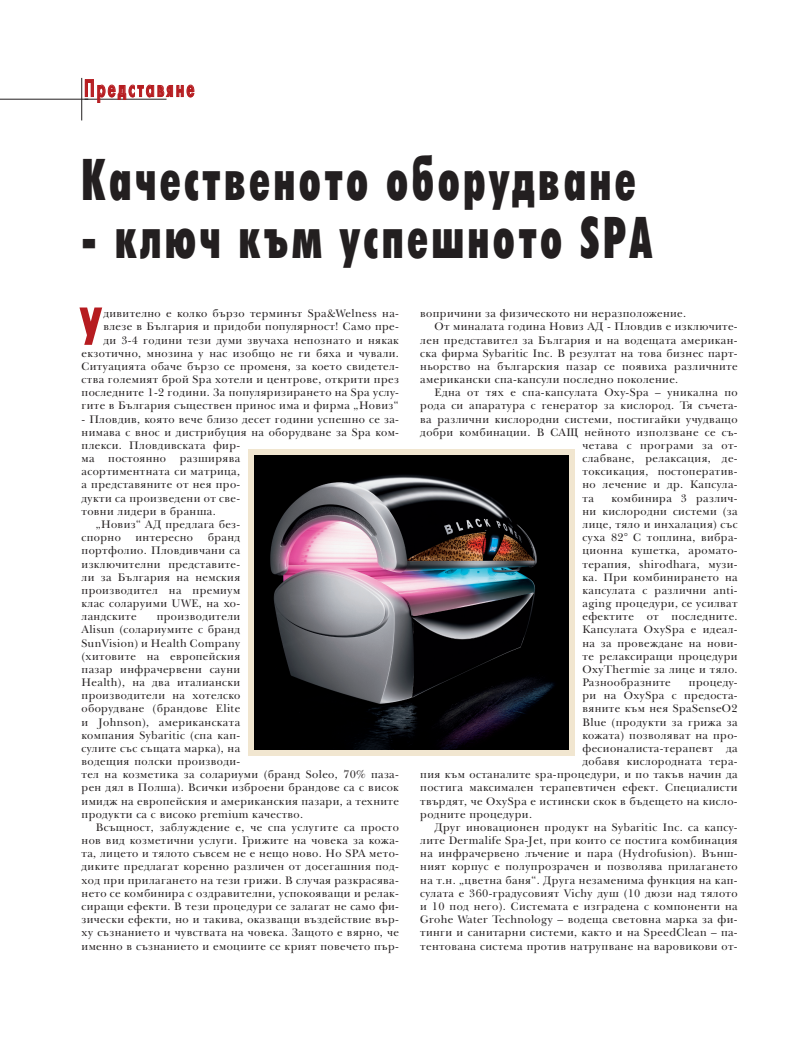
<style>
.page{position:relative;width:798px;height:1046px;background:#fff}
.page>*{position:absolute;margin:0;border:0;box-sizing:border-box;transform-origin:0 0}
.t1{font:900 57.5px "SP Future Cond";letter-spacing:.09em;color:#231f20;scale:.75 1}
.t2{font:800 46.12px "SP Future";color:#b61c20;scale:.7 1}
.t3{font:800 22.5px "SP Future";letter-spacing:.19em;color:#b61c20;scale:.65 1}
.t4{font:11.25px/13.1px "SP Basquerville";letter-spacing:.03em;color:#231f20;text-align:justify}
</style>
<div class="page">
<div style="left:248px;top:449px;width:326px;height:306px;background:#f1e6d0"></div>
<svg style="left:85px;top:79px;width:109px;height:24px"></svg>
<hr style="left:0;top:99px;width:88px;height:1px;background:#231f20">
<hr style="left:81px;top:78px;width:1px;height:42px;background:#231f20">
<svg style="left:79px;top:307px;width:24px;height:38px"></svg>
<img style="left:254px;top:455px;width:314px;height:294px">
<h3 class="t3" style="left:84px;top:73px;width:170px">Представяне</h3>
<h1 class="t1" style="left:81px;top:146px;width:740px">Качественото оборудване</h1>
<h1 class="t1" style="left:81px;top:203px;width:761px">- ключ към успешното SPА</h1>
<h2 class="t2" style="left:81px;top:295px;width:28px">У</h2>
<p class="t4" style="left:81px;top:307px;width:319px;text-align:right">дивително е колко бързо терминът Spa&amp;Welness на&shy;влезе в България и придоби популярност! Само пре-<br>ди 3-4 години тези думи звучаха непознато и някак екзотично, мнозина у нас изобщо не ги бяха и чували.<br>Ситуацията обаче бързо се променя, за което свидетел&shy;ства големият брой Spa хотели и центрове, открити през последните 1-2 години. За популяризирането на Spa услу&shy;гите в България съществен принос има и фирма „Новиз“</p>
<p class="t4" style="left:81px;top:412px;width:319px">- Пловдив, която вече близо десет години успешно се за-</p>
<p class="t4" style="left:81px;top:426px;width:319px">нимава с внос и дистрибуция на оборудване за Spa ком-</p>
<p class="t4" style="left:81px;top:439px;width:160px">плекси. Пловдивската фир-</p>
<p class="t4" style="left:81px;top:452px;width:160px">ма постоянно разширява</p>
<p class="t4" style="left:81px;top:465px;width:160px">асортиментната си матрица,</p>
<p class="t4" style="left:81px;top:478px;width:160px">а представяните от нея про-</p>
<p class="t4" style="left:81px;top:491px;width:160px">дукти са произведени от све-</p>
<p class="t4" style="left:81px;top:504px;width:136px">товни лидери в бранша.</p>
<p class="t4" style="left:96px;top:518px;width:146px">„Новиз“ АД предлага без-</p>
<p class="t4" style="left:81px;top:531px;width:41px">спорно</p>
<p class="t4" style="left:135px;top:531px;width:59px">интересно</p>
<p class="t4" style="left:81px;top:531px;width:160px;text-indent:126px">бранд портфолио. Пловдивчани са изключителни представите&shy;ли за България на немския производител на премиум клас соларуими UWE, на хо&shy;ландските</p>
<p class="t4" style="left:81px;top:610px;width:319px;text-align:left;text-indent:75px">производители<br>Alisun (солариумите с бранд<br>SunVision) и Health Company<br>(хитовите на европейския<br>пазар инфрачервени сауни<br>Health), на два италиански<br>производители на хотелско<br>оборудване (брандове Elite<br>и Johnson), американската<br>компания Sybaritic (спа кап-<br>сулите със същата марка), на<br>водещия полски производи-<br>тел на козметика за солариуми (бранд Soleo, 70% паза&shy;рен дял в Полша). Всички изброени брандове са с висок имидж на европейския и американския пазари, а техните продукти са с високо premium качество.</p>
<p class="t4" style="left:81px;top:820px;width:319px;text-indent:14px">Всъщност, заблуждение е, че спа услугите са просто нов вид козметични услуги. Грижите на човека за кожа&shy;та, лицето и тялото съвсем не е нещо ново. Но SPA мето&shy;диките предлагат коренно различен от досегашния под&shy;ход при прилагането на тези грижи. В случая разкрасява&shy;нето се комбинира с оздравителни, успокояващи и релак&shy;сиращи ефекти. В тези процедури се залагат не само фи&shy;зически ефекти, но и такива, оказващи въздействие вър&shy;ху съзнанието и чувствата на човека. Защото е вярно, че именно в съзнанието и емоциите се крият повечето пър-</p>
<p class="t4" style="left:420px;top:307px;width:267px">вопричини за физическото ни неразположение.</p>
<p class="t4" style="left:434px;top:320px;width:304px">От миналата година Новиз АД - Пловдив е изключите-</p>
<p class="t4" style="left:420px;top:333px;width:319px">лен представител за България и на водещата американ-</p>
<p class="t4" style="left:420px;top:347px;width:319px">ска фирма Sybaritic Inc. В резултат на това бизнес парт-</p>
<p class="t4" style="left:420px;top:360px;width:319px">ньорство на българския пазар се появиха различните</p>
<p class="t4" style="left:420px;top:373px;width:259px">американски спа-капсули последно поколение.</p>
<p class="t4" style="left:434px;top:386px;width:304px">Една от тях е спа-капсулата Oxy-Spa – уникална по</p>
<p class="t4" style="left:420px;top:399px;width:319px">рода си апаратура с генератор за кислород. Тя съчета-</p>
<p class="t4" style="left:420px;top:412px;width:319px">ва различни кислородни системи, постигайки учудващо</p>
<p class="t4" style="left:420px;top:426px;width:319px">добри комбинации. В САЩ нейното използване се съ-</p>
<p class="t4" style="left:582px;top:439px;width:157px">четава с програми за от-</p>
<p class="t4" style="left:582px;top:452px;width:157px">слабване, релаксация, де-</p>
<p class="t4" style="left:582px;top:465px;width:157px">токсикация, постоператив-</p>
<p class="t4" style="left:582px;top:478px;width:157px">но лечение и др. Капсула-</p>
<p class="t4" style="left:582px;top:491px;width:13px">та</p>
<p class="t4" style="left:582px;top:491px;width:157px;text-indent:29px">комбинира 3 различ&shy;ни кислородни системи (за лице, тяло и инхалация) със суха 82° С топлина, вибра&shy;ционна кушетка, аромато&shy;терапия, shirodhara, музи&shy;ка. При комбинирането на капсулата с различни anti&shy;aging процедури, се усилват ефектите от последните.<br>Капсулата OxySpa е идеал&shy;на за провеждане на нови&shy;те релаксиращи процедури OxyThermie за лице и тяло.<br>Разнообразните</p>
<p class="t4" style="left:688px;top:676px;width:50px">процеду-</p>
<p class="t4" style="left:582px;top:689px;width:157px">ри на OxySpa с предоста-</p>
<p class="t4" style="left:582px;top:702px;width:157px">вяните към нея SpaSenseO2</p>
<p class="t4" style="left:582px;top:715px;width:157px">Blue (продукти за грижа за</p>
<p class="t4" style="left:582px;top:728px;width:157px">кожата) позволяват на про-</p>
<p class="t4" style="left:582px;top:741px;width:157px">фесионалиста-терапевт да</p>
<p class="t4" style="left:582px;top:755px;width:157px">добавя кислородната тера-</p>
<p class="t4" style="left:420px;top:768px;width:319px">пия към останалите spa-процедури, и по такъв начин да</p>
<p class="t4" style="left:420px;top:781px;width:319px">постига максимален терапевтичен ефект. Специалисти</p>
<p class="t4" style="left:420px;top:794px;width:319px">твърдят, че OxySpa е истински скок в бъдещето на кисло-</p>
<p class="t4" style="left:420px;top:807px;width:113px">родните процедури.</p>
<p class="t4" style="left:434px;top:820px;width:304px">Друг иновационен продукт на Sybaritic Inc. са капсу-</p>
<p class="t4" style="left:420px;top:834px;width:319px">лите Dermalife Spa-Jet, при които се постига комбинация</p>
<p class="t4" style="left:420px;top:847px;width:319px">на инфрачервено лъчение и пара (Hydrofusion). Външ-</p>
<p class="t4" style="left:420px;top:860px;width:319px">ният корпус е полупрозрачен и позволява прилагането</p>
<p class="t4" style="left:420px;top:873px;width:319px">на т.н. „цветна баня“. Друга незаменима функция на кап-</p>
<p class="t4" style="left:420px;top:886px;width:319px">сулата е 360-градусовият Vichy душ (10 дюзи над тялото</p>
<p class="t4" style="left:420px;top:899px;width:319px">и 10 под него). Системата е изградена с компоненти на</p>
<p class="t4" style="left:420px;top:913px;width:319px">Grohe Water Technology – водеща световна марка за фи-</p>
<p class="t4" style="left:420px;top:926px;width:319px">тинги и санитарни системи, както и на SpeedClean – па-</p>
<p class="t4" style="left:420px;top:939px;width:319px">тентована система против натрупване на варовикови от-</p>
</div>
